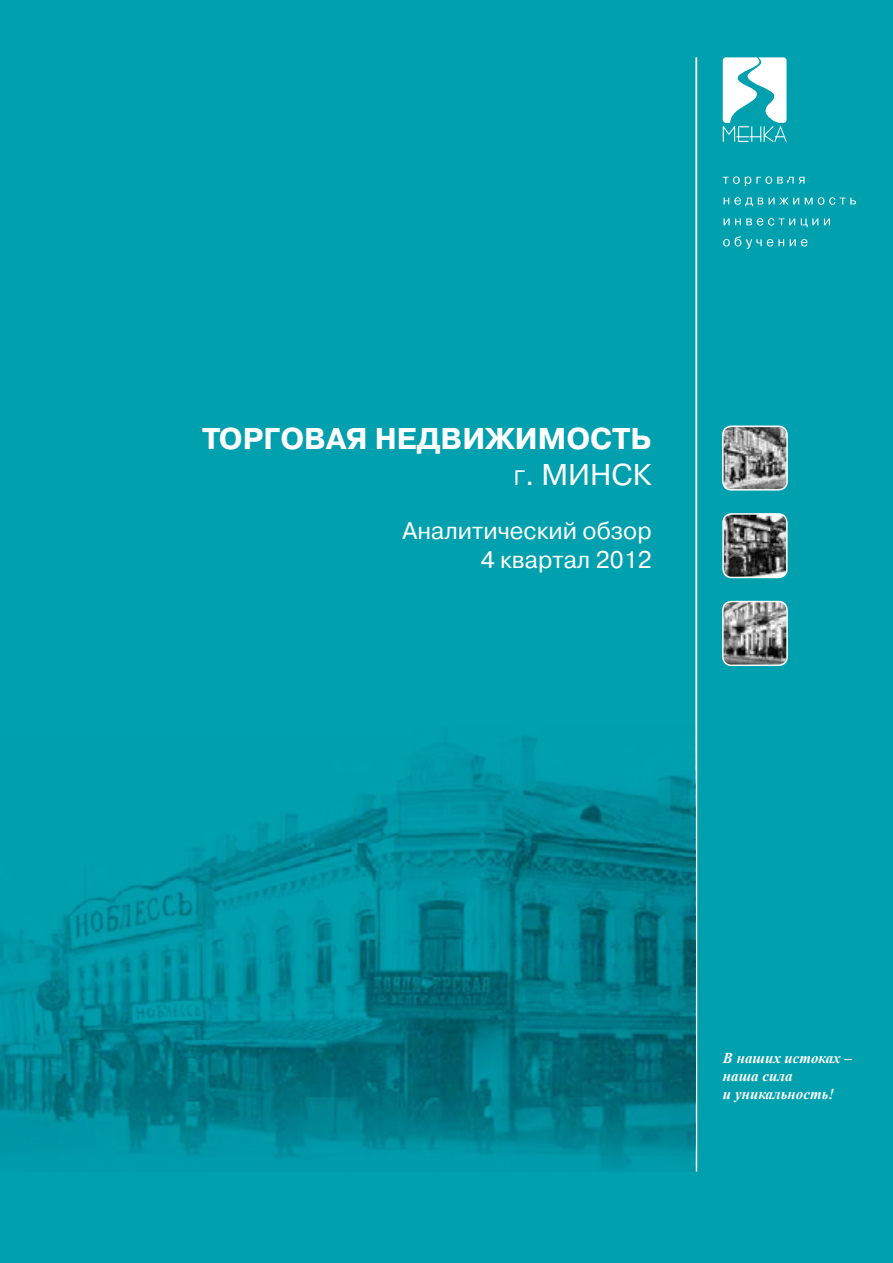
<style>
.page{position:relative;width:893px;height:1263px;background:#00a0af}
.page>*{position:absolute;margin:0;border:0;box-sizing:border-box;transform-origin:0 0}
.t1{font:700 30px/36px "Pragmatica C";color:#fff;text-align:right}
.t2{font:24px/28.8px "Pragmatica C";color:#fff;text-align:right}
.t3{font:italic 700 15px/18px "Times New Roman";color:#fff}
.s1{font-weight:400;font-size:21px}
.s2{font-weight:400}
</style>
<div class="page">
<svg style="left:723px;top:176px;width:81px;height:10px"></svg>
<svg style="left:723px;top:197px;width:76px;height:9px"></svg>
<svg style="left:805px;top:197px;width:51px;height:8px"></svg>
<svg style="left:723px;top:218px;width:72px;height:8px"></svg>
<svg style="left:801px;top:218px;width:17px;height:9px"></svg>
<svg style="left:824px;top:218px;width:6px;height:7px"></svg>
<svg style="left:723px;top:236px;width:61px;height:13px"></svg>
<svg style="left:790px;top:239px;width:17px;height:7px"></svg>
<svg style="left:723px;top:57px;width:63px;height:85px"></svg>
<img style="left:723px;top:426px;width:64px;height:62px">
<div style="left:722px;top:426px;width:66px;height:65px;border:2px solid #fff;border-radius:9px"></div>
<img style="left:723px;top:601px;width:64px;height:64px">
<div style="left:722px;top:601px;width:66px;height:65px;border:2px solid #fff;border-radius:9px"></div>
<img style="left:725px;top:516px;width:60px;height:61px">
<div style="left:722px;top:513px;width:66px;height:65px;border:2px solid #fff;border-radius:9px"></div>
<hr style="left:695px;top:57px;width:2px;height:1114px;background:#fff">
<img style="left:0;top:736px;width:695px;height:435px">
<h1 class="t1" style="left:202px;top:421px;width:451px">Торговая недвижимость <span class="s1">г</span><span class="s2">. МИНСК</span></h1>
<h2 class="t2" style="left:403px;top:517px;width:251px">Аналитический обзор<br>4 квартал 2012</h2>
<p class="t3" style="left:723px;top:1048px;width:131px">В наших истоках – наша сила<br>и уникальность!</p>
</div>
